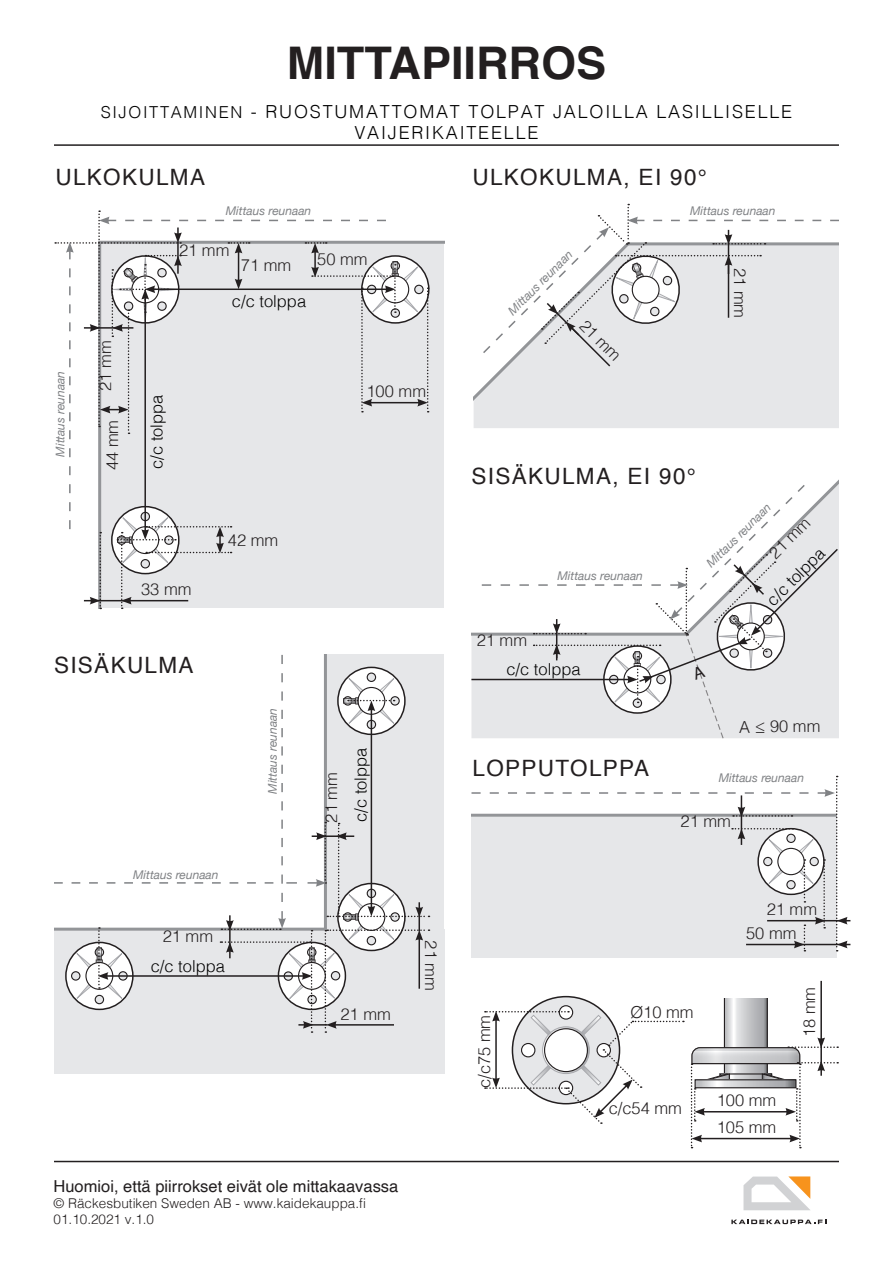
<style>
.page{position:relative;width:893px;height:1263px;background:#fff}
.page>*{position:absolute;margin:0;border:0;box-sizing:border-box;transform-origin:0 0}
.Rubrik_huvud{font:700 45px "Helvetica";color:#231f20}
.Mellanrubrik{font:22.5px "Helvetica";letter-spacing:.06em;color:#231f20}
.Underrubrik{font:300 18px "Helvetica";letter-spacing:.1em;color:#000}
.Mått{font:300 18px "Helvetica";color:#231f20}
.Mått-2{font:300 16.5px "Helvetica";color:#231f20}
.Mått-3{font:300 16.5px "Helvetica";color:#000}
.Mått-4{font:16.5px "Helvetica";color:#231f20}
.Mått-5{font:300 13.5px "Helvetica";color:#231f20}
.kursiv_liten_text{font:italic 12px "Helvetica Neue";color:#808285}
.s1{font-size:16.5px}
</style>
<div class="page">
<div style="left:429px;top:240px;width:15px;height:368px;background:#e6e7e9"></div>
<div style="left:474px;top:368px;width:365px;height:58px;background:#e6e7e9"></div>
<div style="left:471px;top:815px;width:366px;height:143px;background:#e6e7e9"></div>
<div style="left:54px;top:929px;width:390px;height:144px;background:#e6e7e9"></div>
<div style="left:325px;top:655px;width:119px;height:355px;background:#e6e7e9"></div>
<hr style="left:54px;top:1161px;width:785px;height:1px;background:#231f20">
<hr style="left:54px;top:144px;width:785px;height:2px;background:#231f20">
<hr style="left:471px;top:679px;width:158px;height:1px;background:#231f20">
<hr style="left:820px;top:981px;width:2px;height:59px;background:#231f20">
<svg style="left:471px;top:776px;width:379px;height:175px"></svg>
<svg style="left:55px;top:210px;width:374px;height:399px"></svg>
<svg style="left:485px;top:999px;width:353px;height:149px"></svg>
<svg style="left:483px;top:204px;width:356px;height:164px"></svg>
<svg style="left:54px;top:655px;width:375px;height:378px"></svg>
<svg style="left:743px;top:1176px;width:68px;height:34px"></svg>
<svg style="left:731px;top:1219px;width:95px;height:5px"></svg>
<svg style="left:482px;top:483px;width:357px;height:255px"></svg>
<p class="Rubrik_huvud" style="left:287px;top:27px;width:321px">MITTAPIIRROS</p>
<p class="Underrubrik" style="left:101px;top:96px;width:693px"><span class="s1">SIJOITTAMINEN</span> - RUOSTUMATTOMAT TOLPAT JALOILLA LASILLISELLE</p>
<p class="Underrubrik" style="left:354px;top:118px;width:186px">VAIJERIKAITEELLE</p>
<p class="Mellanrubrik" style="left:56px;top:160px;width:151px">ULKOKULMA</p>
<p class="Mellanrubrik" style="left:472px;top:160px;width:236px">ULKOKULMA, EI 90°</p>
<p class="kursiv_liten_text" style="left:52px;top:457px;width:87px;rotate:-90deg">Mittaus reunaan</p>
<p class="Mått-2" style="left:91px;top:391px;width:52px;rotate:-90deg">21 mm</p>
<p class="Mått-2" style="left:98px;top:470px;width:52px;rotate:-90deg">44 mm</p>
<p class="Mått-3" style="left:143px;top:469px;width:76px;rotate:-90deg">c/c tolppa</p>
<p class="kursiv_liten_text" style="left:226px;top:202px;width:87px">Mittaus reunaan</p>
<p class="kursiv_liten_text" style="left:690px;top:202px;width:87px">Mittaus reunaan</p>
<p class="kursiv_liten_text" style="left:504px;top:306px;width:87px;rotate:-45deg">Mittaus reunaan</p>
<p class="Mått-2" style="left:179px;top:236px;width:52px">21 mm</p>
<p class="Mått-2" style="left:317px;top:246px;width:52px">50 mm</p>
<p class="Mått-2" style="left:241px;top:251px;width:52px">71 mm</p>
<p class="Mått-2" style="left:754px;top:268px;width:52px;rotate:90deg">21 mm</p>
<p class="Mått-3" style="left:232px;top:287px;width:76px">c/c tolppa</p>
<p class="Mått-2" style="left:593px;top:312px;width:52px;rotate:45deg">21 mm</p>
<p class="Mått-2" style="left:366px;top:377px;width:61px">100 mm</p>
<p class="Mellanrubrik" style="left:471px;top:458px;width:226px">SISÄKULMA, EI 90°</p>
<p class="Mått-2" style="left:141px;top:575px;width:52px">33 mm</p>
<p class="Mått-2" style="left:228px;top:526px;width:52px">42 mm</p>
<p class="Mått-2" style="left:477px;top:626px;width:52px">21 mm</p>
<p class="kursiv_liten_text" style="left:558px;top:567px;width:87px">Mittaus reunaan</p>
<p class="kursiv_liten_text" style="left:702px;top:559px;width:87px;rotate:-45deg">Mittaus reunaan</p>
<p class="Mått-2" style="left:762px;top:546px;width:52px;rotate:-45deg">21 mm</p>
<p class="Mått-3" style="left:760px;top:593px;width:76px;rotate:-45deg">c/c tolppa</p>
<p class="Mellanrubrik" style="left:54px;top:647px;width:141px">SISÄKULMA</p>
<p class="kursiv_liten_text" style="left:133px;top:866px;width:87px">Mittaus reunaan</p>
<p class="Mått-2" style="left:163px;top:922px;width:52px">21 mm</p>
<p class="Mått-3" style="left:151px;top:952px;width:76px">c/c tolppa</p>
<p class="kursiv_liten_text" style="left:264px;top:794px;width:87px;rotate:-90deg">Mittaus reunaan</p>
<p class="Mått-2" style="left:317px;top:823px;width:52px;rotate:-90deg">21 mm</p>
<p class="Mått-3" style="left:346px;top:822px;width:76px;rotate:-90deg">c/c tolppa</p>
<p class="Mått-2" style="left:340px;top:1000px;width:52px">21 mm</p>
<p class="Mått-2" style="left:445px;top:940px;width:52px;rotate:90deg">21 mm</p>
<p class="Mått-4" style="left:54px;top:1173px;width:346px">Huomioi, että piirrokset eivät ole mittakaavassa</p>
<p class="Mått-5" style="left:54px;top:1192px;width:314px">© Räckesbutiken Sweden AB - www.kaidekauppa.fi</p>
<p class="Mått-5" style="left:54px;top:1208px;width:102px">01.10.2021 v.1.0</p>
<p class="Mått-3" style="left:506px;top:655px;width:76px">c/c tolppa</p>
<p class="Mellanrubrik" style="left:472px;top:750px;width:178px">LOPPUTOLPPA</p>
<p class="Mått" style="left:755px;top:711px;width:12px">≤</p>
<p class="Mått-2" style="left:770px;top:713px;width:52px;rotate:-1deg">90 mm</p>
<p class="kursiv_liten_text" style="left:719px;top:769px;width:87px">Mittaus reunaan</p>
<p class="Mått-2" style="left:681px;top:807px;width:52px">21 mm</p>
<p class="Mått-2" style="left:767px;top:895px;width:52px">21 mm</p>
<p class="Mått-2" style="left:746px;top:919px;width:52px">50 mm</p>
<p class="Mått-2" style="left:470px;top:1088px;width:75px;rotate:-90deg">c/c75 mm</p>
<p class="Mått-2" style="left:630px;top:998px;width:65px">Ø10 mm</p>
<p class="Mått-2" style="left:609px;top:1094px;width:75px">c/c54 mm</p>
<p class="Mått-2" style="left:717px;top:1086px;width:61px">100 mm</p>
<p class="Mått-2" style="left:717px;top:1113px;width:61px">105 mm</p>
<p class="Mått-2" style="left:795px;top:1037px;width:52px;rotate:-90deg">18 mm</p>
</div>
